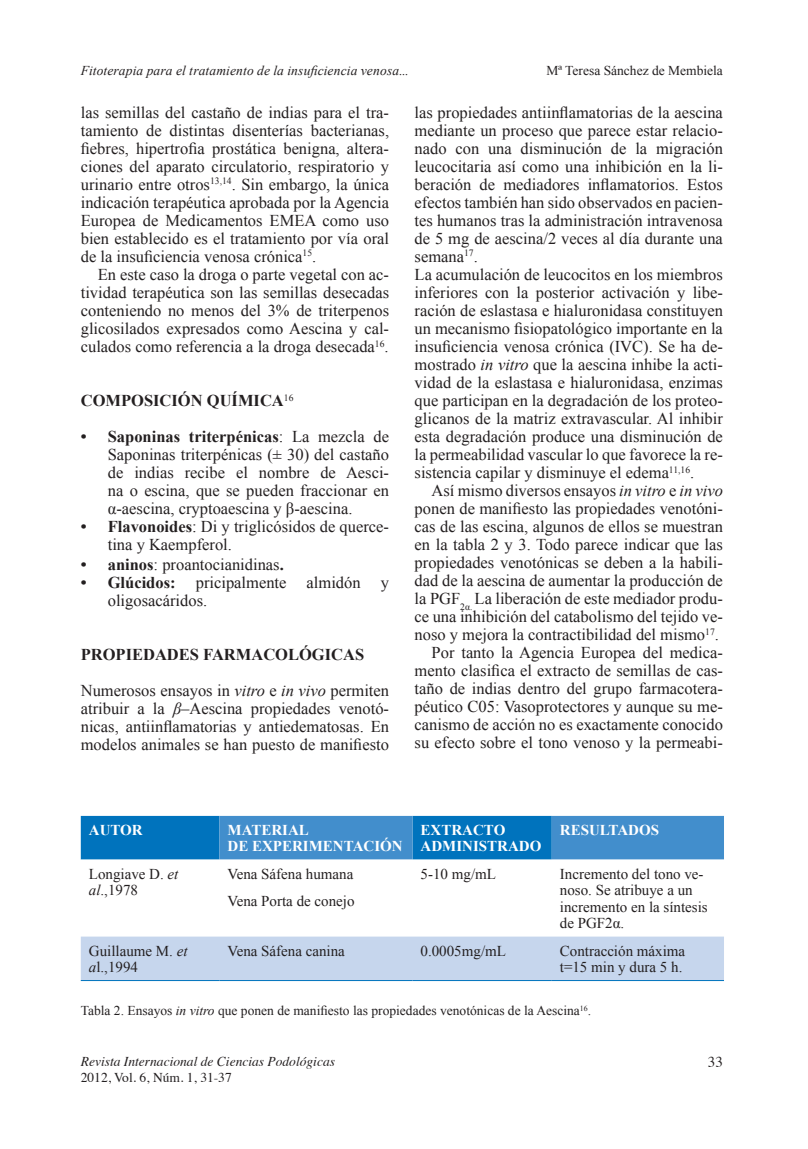
<style>
.page{position:relative;width:808px;height:1149px;background:#fff}
.page>*{position:absolute;margin:0;border:0;box-sizing:border-box;transform-origin:0 0}
.t1{font:16.5px/18px "Times New Roman";color:#231f20;text-align:justify}
.t2{font:700 16.5px "Times New Roman";color:#231f20}
.t3{font:15px/16.5px "Times New Roman";color:#231f20}
.t4{font:700 15px/16.5px "Times New Roman";color:#fff}
.t5{font:15px "Times";color:#231f20}
.t6{font:13.5px "Times New Roman";color:#231f20}
.t7{font:italic 13.5px "Times New Roman";letter-spacing:.01em;color:#231f20}
.t8{font:italic 13.5px "Times";color:#231f20}
.t9{font:13.5px "Times";color:#231f20}
.s1{font-weight:700}
.s2{font-style:italic}
</style>
<div class="page">
<svg style="left:81px;top:815px;width:643px;height:44px;background:#2a85c6"></svg>
<svg style="left:81px;top:859px;width:643px;height:1px"></svg>
<div style="left:81px;top:936px;width:643px;height:43px;background:#c6d6ed"></div>
<hr style="left:81px;top:979px;width:138px;height:1px;background:#0073bd">
<hr style="left:219px;top:979px;width:193px;height:1px;background:#0073bd">
<hr style="left:412px;top:979px;width:140px;height:1px;background:#0073bd">
<hr style="left:552px;top:979px;width:172px;height:1px;background:#0073bd">
<p class="t7" style="left:81px;top:61px;width:330px">Fitoterapia para el tratamiento de la insuficiencia venosa...</p>
<p class="t6" style="left:546px;top:61px;width:178px">Mª Teresa Sánchez de Membiela</p>
<p class="t1" style="left:81px;top:103px;width:310px">las semillas del castaño de indias para el tra&shy;tamiento de distintas disenterías bacterianas, fiebres, hipertrofia prostática benigna, altera&shy;ciones del aparato circulatorio, respiratorio y urinario entre otros<sup>13,14</sup>. Sin embargo, la única indicación terapéutica aprobada por la Agencia Europea de Medicamentos EMEA como uso bien establecido es el tratamiento por vía oral de la insuficiencia venosa crónica<sup>15</sup>.</p>
<p class="t1" style="left:81px;top:265px;width:310px;text-indent:17px">En este caso la droga o parte vegetal con ac&shy;tividad terapéutica son las semillas desecadas conteniendo no menos del 3% de triterpenos glicosilados expresados como Aescina y cal&shy;culados como referencia a la droga desecada<sup>16</sup>.</p>
<p class="t2" style="left:81px;top:389px;width:214px">COMPOSICIÓN QUÍMICA<sup>16</sup></p>
<p class="t1" style="left:108px;top:427px;width:283px;text-indent:-27px"><span class="s1">• Saponinas triterpénicas</span>: La mezcla de Saponinas triterpénicas (± 30) del castaño de indias recibe el nombre de Aesci&shy;na o escina, que se pueden fraccionar en α-aescina, cryptoaescina y β-aescina.</p>
<p class="t1" style="left:108px;top:517px;width:283px;text-indent:-27px"><span class="s1">• Flavonoides</span>: Di y triglicósidos de querce&shy;tina y Kaempferol.</p>
<p class="t1" style="left:81px;top:555px;width:204px"><span class="s1">• aninos</span>: proantocianidinas<span class="s1">.</span></p>
<p class="t1" style="left:108px;top:573px;width:283px;text-indent:-27px"><span class="s1">• Glúcidos:</span> pricipalmente almidón y oligosacáridos.</p>
<p class="t1" style="left:81px;top:636px;width:310px;line-height:36px"><span class="s1">PROPIEDADES FARMACOLÓGICAS<br></span>Numerosos ensayos in <span class="s2">vitro</span> e <span class="s2">in vivo</span> permiten</p>
<p class="t1" style="left:81px;top:699px;width:310px">atribuir a la <span class="s2">β</span>–Aescina propiedades venotó&shy;nicas, antiinflamatorias y antiedematosas. En modelos animales se han puesto de manifiesto</p>
<p class="t1" style="left:415px;top:103px;width:310px;text-align:left">las propiedades antiinflamatorias de la aescina mediante un proceso que parece estar relacio&shy;nado con una disminución de la migración leucocitaria así como una inhibición en la li&shy;beración de mediadores inflamatorios. Estos efectos también han sido observados en pacien&shy;tes humanos tras la administración intravenosa de 5 mg de aescina/2 veces al día durante una semana<sup>17</sup>.<br>La acumulación de leucocitos en los miembros inferiores con la posterior activación y libe&shy;ración de eslastasa e hialuronidasa constituyen un mecanismo fisiopatológico importante en la insuficiencia venosa crónica (IVC). Se ha de&shy;mostrado <span class="s2">in vitro</span> que la aescina inhibe la acti&shy;vidad de la eslastasa e hialuronidasa, enzimas que participan en la degradación de los proteo&shy;glicanos de la matriz extravascular. Al inhibir esta degradación produce una disminución de la permeabilidad vascular lo que favorece la re&shy;sistencia capilar y disminuye el edema<sup>11,16</sup>.</p>
<p class="t1" style="left:415px;top:481px;width:310px;text-align:right">Así mismo diversos ensayos <span class="s2">in vitro</span> e <span class="s2">in vivo </span>ponen de manifiesto las propiedades venotóni&shy;cas de las escina, algunos de ellos se muestran en la tabla 2 y 3. Todo parece indicar que las propiedades venotónicas se deben a la habili&shy;dad de la aescina de aumentar la producción de la PGF<sub>2α.</sub> La liberación de este mediador produ&shy;ce una inhibición del catabolismo del tejido ve&shy;noso y mejora la contractibilidad del mismo<sup>17</sup>.<br>Por tanto la Agencia Europea del medica&shy;mento clasifica el extracto de semillas de cas&shy;taño de indias dentro del grupo farmacotera&shy;péutico C05: Vasoprotectores y aunque su me&shy;canismo de acción no es exactamente conocido su efecto sobre el tono venoso y la permeabi-</p>
<p class="t4" style="left:89px;top:820px;width:55px">AUTOR</p>
<p class="t4" style="left:228px;top:820px;width:177px">MATERIAL<br>DE EXPERIMENTACIÓN</p>
<p class="t4" style="left:421px;top:820px;width:122px">EXTRACTO<br>ADMINISTRADO</p>
<p class="t4" style="left:560px;top:820px;width:101px">RESULTADOS</p>
<p class="t3" style="left:89px;top:864px;width:91px">Longiave D. <span class="s2">et al</span>.,1978</p>
<p class="t3" style="left:227px;top:864px;width:127px">Vena Sáfena humana</p>
<p class="t3" style="left:421px;top:864px;width:77px">5-10 mg/mL</p>
<p class="t3" style="left:560px;top:864px;width:149px">Incremento del tono ve&shy;noso. Se atribuye a un incremento en la síntesis de PGF2α.</p>
<p class="t3" style="left:227px;top:892px;width:129px">Vena Porta de conejo</p>
<p class="t3" style="left:89px;top:941px;width:100px">Guillaume M. <span class="s2">et a</span>l.,1994</p>
<p class="t3" style="left:227px;top:941px;width:119px">Vena Sáfena canina</p>
<p class="t3" style="left:421px;top:941px;width:87px">0.0005mg/mL</p>
<p class="t3" style="left:560px;top:941px;width:127px">Contracción máxima t=15 min y dura 5 h.</p>
<p class="t6" style="left:81px;top:1001px;width:512px">Tabla 2. Ensayos <span class="s2">in vitro</span> que ponen de manifiesto las propiedades venotónicas de la Aescina<sup>16</sup>.</p>
<p class="t8" style="left:81px;top:1048px;width:256px">Revista Internacional de Ciencias Podológicas</p>
<p class="t5" style="left:708px;top:1047px;width:16px">33</p>
<p class="t9" style="left:81px;top:1064px;width:153px">2012, Vol. 6, Núm. 1, 31-37</p>
</div>
